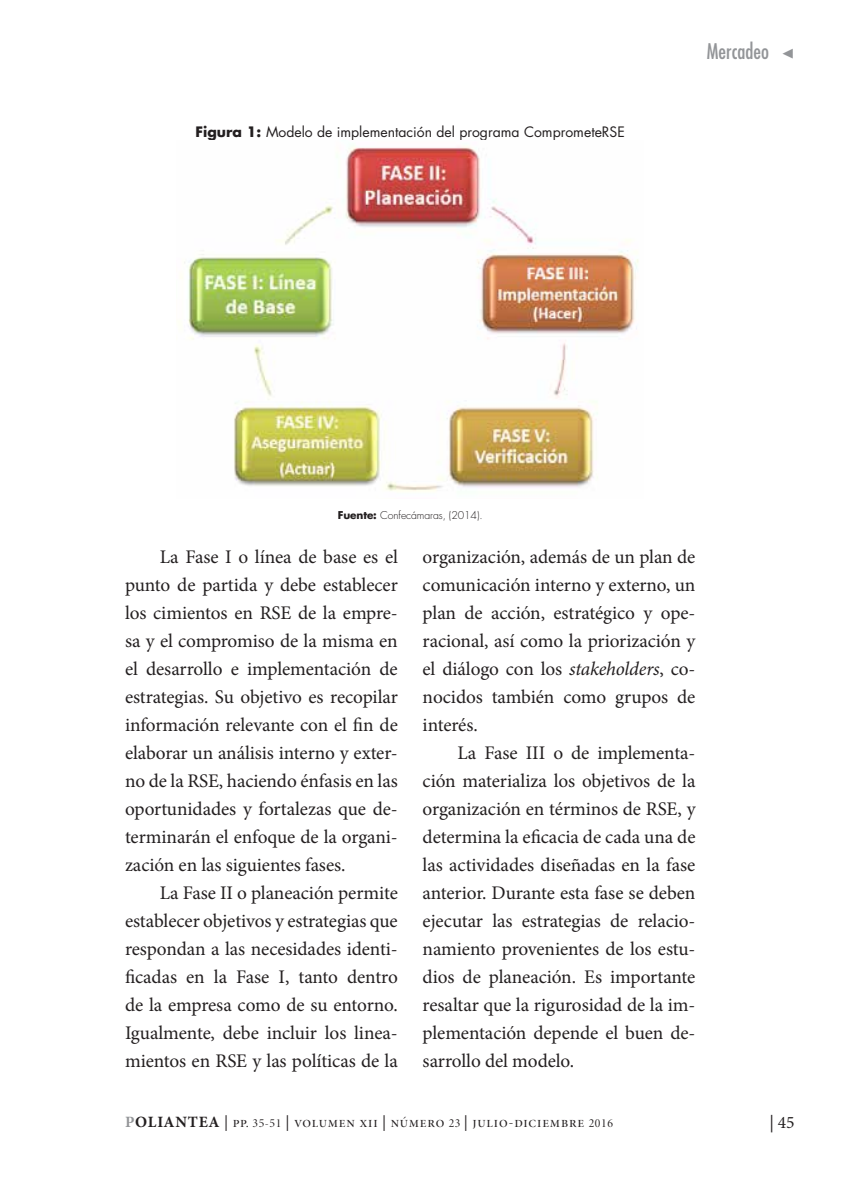
<style>
.page{position:relative;width:846px;height:1194px;background:#fff}
.page>*{position:absolute;margin:0;border:0;box-sizing:border-box;transform-origin:0 0}
.t1{font:condensed 21px "Futura Std";color:#939598}
.TXT{font:19.25px/28px "Minion Pro";letter-spacing:-.005em;color:#231f20;text-align:justify}
.t2{font:17.5px "Minion Pro";color:#231f20}
.t3{font:15.75px "Minion Pro Disp";letter-spacing:.05em;color:#231f20}
.titulo_tabla{font:14px "Futura Std";color:#231f20}
.fuente{font:300 10.5px "Futura Std";letter-spacing:-.01em;color:#231f20}
.s1{font-weight:700}
.s2{font-family:"Minion Pro";font-stretch:normal}
.s3{font-style:italic}
.s4{font-family:"Minion Pro";font-weight:700;color:#939598}
.s5{font-family:"Minion Pro";font-weight:700}
.s6{font-family:"Minion Pro"}
.s7{font-size:12.25px}
</style>
<div class="page">
<img style="left:180px;top:146px;width:459px;height:346px">
<p class="titulo_tabla" style="left:196px;top:122px;width:431px"><span class="s1">Figura 1:</span> Modelo de implementación del programa ComprometeRSE</p>
<p class="t1" style="left:707px;top:39px;width:89px">Mercadeo <span class="s2">◀</span></p>
<p class="fuente" style="left:338px;top:509px;width:146px"><span class="s1">Fuente:</span> Confecámaras, (2014).</p>
<p class="TXT" style="left:125px;top:543px;width:274px;text-indent:35px">La Fase I o línea de base es el punto de partida y debe establecer los cimientos en RSE de la empre&shy;sa y el compromiso de la misma en el desarrollo e implementación de estrategias. Su objetivo es recopilar información relevante con el fin de elaborar un análisis interno y exter&shy;no de la RSE, haciendo énfasis en las oportunidades y fortalezas que de&shy;terminarán el enfoque de la organi&shy;zación en las siguientes fases.</p>
<p class="TXT" style="left:125px;top:879px;width:274px;text-indent:35px">La Fase II o planeación permite establecer objetivos y estrategias que respondan a las necesidades identi&shy;ficadas en la Fase I, tanto dentro de la empresa como de su entorno.<br>Igualmente, debe incluir los linea&shy;mientos en RSE y las políticas de la</p>
<p class="TXT" style="left:423px;top:543px;width:274px">organización, además de un plan de comunicación interno y externo, un plan de acción, estratégico y ope&shy;racional, así como la priorización y el diálogo con los <span class="s3">stakeholders</span>, co&shy;nocidos también como grupos de interés.</p>
<p class="TXT" style="left:423px;top:739px;width:274px;text-indent:35px">La Fase III o de implementa&shy;ción materializa los objetivos de la organización en términos de RSE, y determina la eficacia de cada una de las actividades diseñadas en la fase anterior. Durante esta fase se deben ejecutar las estrategias de relacio&shy;namiento provenientes de los estu&shy;dios de planeación. Es importante resaltar que la rigurosidad de la im&shy;plementación depende el buen de&shy;sarrollo del modelo.</p>
<p class="t3" style="left:125px;top:1112px;width:489px"><span class="s4">P</span><span class="s5">OLIANTEA</span> <span class="s6">|</span> pp. <span class="s7">35-51</span> <span class="s6">|</span> volumen xii <span class="s6">|</span> número <span class="s7">23</span> <span class="s6">|</span> julio-diciembre <span class="s7">2016</span></p>
<p class="t2" style="left:769px;top:1111px;width:27px">|45</p>
</div>
